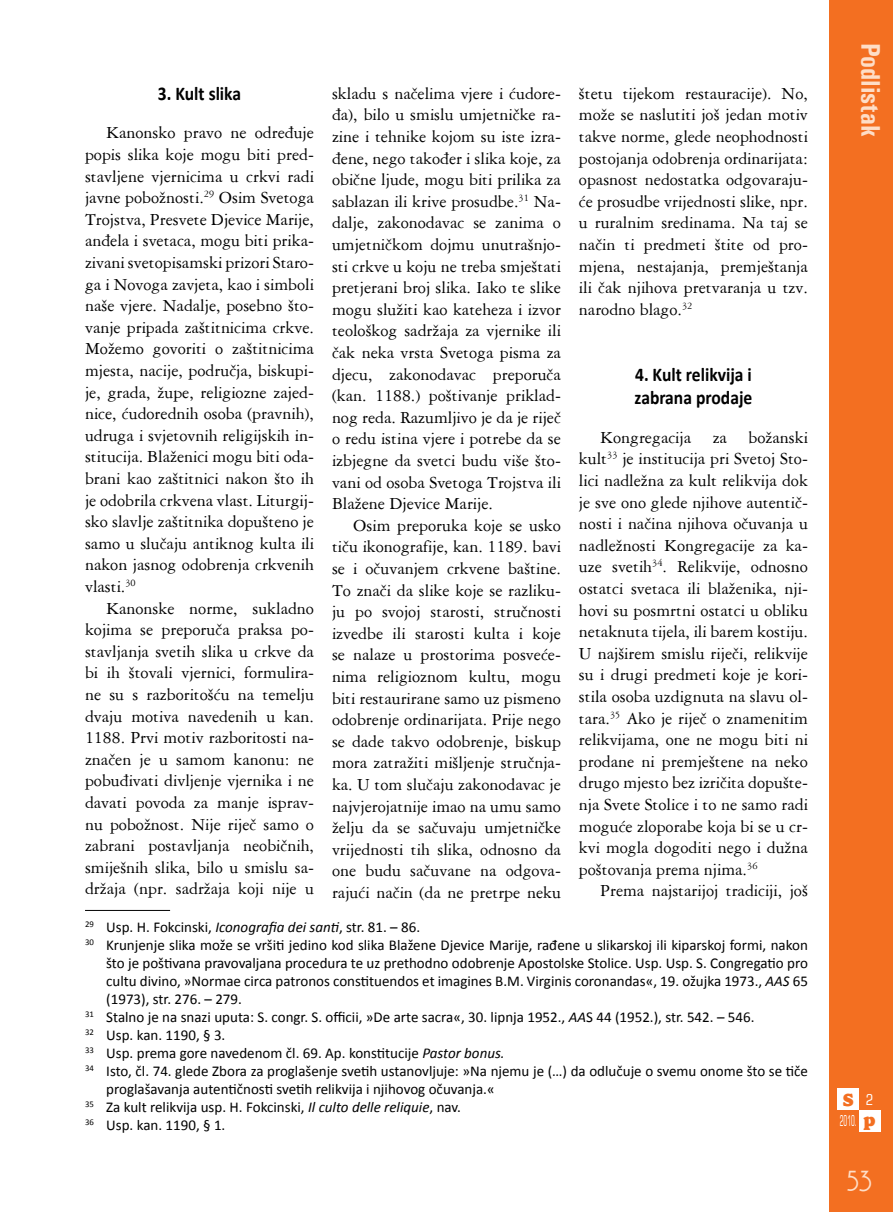
<style>
.page{position:relative;width:893px;height:1212px;background:#fff}
.page>*{position:absolute;margin:0;border:0;box-sizing:border-box;transform-origin:0 0}
.t1{font:700 condensed 27px "Univers";color:#fedec7}
.t2{font:27px "Andes";color:#fedec7}
.t3{font:700 19.5px/23.4px "Calibri";color:#000;scale:.9 1}
.t4{font:18px/21.6px "American Garamond BT";color:#000;text-align:justify}
.t5{font:800 18px "Alfredo";color:#f36f21}
.t6{font:15px "Calibri";color:#000}
.t7{font:condensed 15px "Square 721 BT";color:#fff;scale:.5 1}
.t8{font:condensed 15px "Square 721 BT";color:#fff}
.s1{font-style:italic}
.s2{font-family:"Alfredo";font-weight:800;font-stretch:normal;font-size:18px;color:#f36f21}
</style>
<div class="page">
<div style="left:829px;top:0;width:64px;height:1212px;background:#f36f21"></div>
<div style="left:838px;top:1089px;width:21px;height:21px;background:#fff"></div>
<div style="left:859px;top:1110px;width:21px;height:21px;background:#fff"></div>
<hr style="left:85px;top:910px;width:85px;height:1px;background:#000">
<p class="t3" style="left:158px;top:81px;width:94px">3. Kult slika</p>
<p class="t4" style="left:85px;top:122px;width:230px;text-indent:21px">Kanonsko pravo ne određuje popis slika koje mogu biti pred&shy;stavljene vjernicima u crkvi radi javne pobožnosti.<sup>29</sup> Osim Svetoga Trojstva, Presvete Djevice Marije, anđela i svetaca, mogu biti prika&shy;zivani svetopisamski prizori Staro&shy;ga i Novoga zavjeta, kao i simboli naše vjere. Nadalje, posebno što&shy;vanje pripada zaštitnicima crkve.<br>Možemo govoriti o zaštitnicima mjesta, nacije, područja, biskupi&shy;je, grada, župe, religiozne zajed&shy;nice, ćudorednih osoba (pravnih), udruga i svjetovnih religijskih in&shy;stitucija. Blaženici mogu biti oda&shy;brani kao zaštitnici nakon što ih je odobrila crkvena vlast. Liturgij&shy;sko slavlje zaštitnika dopušteno je samo u slučaju antiknog kulta ili nakon jasnog odobrenja crkvenih vlasti.<sup>30</sup></p>
<p class="t4" style="left:85px;top:597px;width:230px;text-indent:21px">Kanonske norme, sukladno kojima se preporuča praksa po&shy;stavljanja svetih slika u crkve da bi ih štovali vjernici, formulira&shy;ne su s razboritošću na temelju dvaju motiva navedenih u kan.<br>1188. Prvi motiv razboritosti na&shy;značen je u samom kanonu: ne pobuđivati divljenje vjernika i ne davati povoda za manje isprav&shy;nu pobožnost. Nije riječ samo o zabrani postavljanja neobičnih, smiješnih slika, bilo u smislu sa&shy;držaja (npr. sadržaja koji nije u</p>
<p class="t4" style="left:332px;top:82px;width:230px">skladu s načelima vjere i ćudore&shy;đa), bilo u smislu umjetničke ra&shy;zine i tehnike kojom su iste izra&shy;đene, nego također i slika koje, za obične ljude, mogu biti prilika za sablazan ili krive prosudbe.<sup>31</sup> Na&shy;dalje, zakonodavac se zanima o umjetničkom dojmu unutrašnjo&shy;sti crkve u koju ne treba smještati pretjerani broj slika. Iako te slike mogu služiti kao kateheza i izvor teološkog sadržaja za vjernike ili čak neka vrsta Svetoga pisma za djecu, zakonodavac preporuča (kan. 1188.) poštivanje priklad&shy;nog reda. Razumljivo je da je riječ o redu istina vjere i potrebe da se izbjegne da svetci budu više što&shy;vani od osoba Svetoga Trojstva ili Blažene Djevice Marije.</p>
<p class="t4" style="left:332px;top:514px;width:230px;text-indent:21px">Osim preporuka koje se usko tiču ikonografije, kan. 1189. bavi se i očuvanjem crkvene baštine.<br>To znači da slike koje se razliku&shy;ju po svojoj starosti, stručnosti izvedbe ili starosti kulta i koje se nalaze u prostorima posveće&shy;nima religioznom kultu, mogu biti restaurirane samo uz pismeno odobrenje ordinarijata. Prije nego se dade takvo odobrenje, biskup mora zatražiti mišljenje stručnja&shy;ka. U tom slučaju zakonodavac je najvjerojatnije imao na umu samo želju da se sačuvaju umjetničke vrijednosti tih slika, odnosno da one budu sačuvane na odgova&shy;rajući način (da ne pretrpe neku</p>
<p class="t4" style="left:579px;top:82px;width:230px">štetu tijekom restauracije). No, može se naslutiti još jedan motiv takve norme, glede neophodnosti postojanja odobrenja ordinarijata: opasnost nedostatka odgovaraju&shy;će prosudbe vrijednosti slike, npr. u ruralnim sredinama. Na taj se način ti predmeti štite od pro&shy;mjena, nestajanja, premještanja ili čak njihova pretvaranja u tzv. narodno blago.<sup>32</sup></p>
<p class="t3" style="left:635px;top:362px;width:132px">4. Kult relikvija i zabrana prodaje</p>
<p class="t4" style="left:579px;top:426px;width:230px;text-indent:21px">Kongregacija za božanski kult<sup>33</sup> je institucija pri Svetoj Sto&shy;lici nadležna za kult relikvija dok je sve ono glede njihove autentič&shy;nosti i načina njihova očuvanja u nadležnosti Kongregacije za ka&shy;uze svetih<sup>34</sup>. Relikvije, odnosno ostatci svetaca ili blaženika, nji&shy;hovi su posmrtni ostatci u obliku netaknuta tijela, ili barem kostiju.<br>U najširem smislu riječi, relikvije su i drugi predmeti koje je kori&shy;stila osoba uzdignuta na slavu ol&shy;tara.<sup>35</sup> Ako je riječ o znamenitim relikvijama, one ne mogu biti ni prodane ni premještene na neko drugo mjesto bez izričita dopušte&shy;nja Svete Stolice i to ne samo radi moguće zloporabe koja bi se u cr&shy;kvi mogla dogoditi nego i dužna poštovanja prema njima.<sup>36</sup></p>
<p class="t4" style="left:600px;top:880px;width:209px">Prema najstarijoj tradiciji, još</p>
<p class="t6" style="left:85px;top:918px;width:337px"><sup>29</sup> Usp. H. Fokcinski, <span class="s1">Iconografia dei santi</span>, str. 81. – 86.</p>
<p class="t6" style="left:85px;top:936px;width:724px"><sup>30</sup> Krunjenje slika može se vršiti jedino kod slika Blažene Djevice Marije, rađene u slikarskoj ili kiparskoj formi, nakon</p>
<p class="t6" style="left:106px;top:954px;width:703px">što je poštivana pravovaljana procedura te uz prethodno odobrenje Apostolske Stolice. Usp. Usp. S. Congregatio pro</p>
<p class="t6" style="left:106px;top:972px;width:703px">cultu divino, »Normae circa patronos constituendos et imagines B.M. Virginis coronandas«, 19. ožujka 1973., <span class="s1">AAS</span> 65</p>
<p class="t6" style="left:106px;top:990px;width:137px">(1973), str. 276. – 279.</p>
<p class="t6" style="left:85px;top:1008px;width:671px"><sup>31</sup> Stalno je na snazi uputa: S. congr. S. officii, »De arte sacra«, 30. lipnja 1952., <span class="s1">AA</span>S 44 (1952.), str. 542. – 546.</p>
<p class="t6" style="left:85px;top:1026px;width:142px"><sup>32</sup> Usp. kan. 1190, § 3.</p>
<p class="t6" style="left:85px;top:1044px;width:421px"><sup>33</sup> Usp. prema gore navedenom čl. 69. Ap. konstitucije <span class="s1">Pastor bonus.</span></p>
<p class="t6" style="left:85px;top:1062px;width:724px"><sup>34</sup> Isto, čl. 74. glede Zbora za proglašenje svetih ustanovljuje: »Na njemu je (…) da odlučuje o svemu onome što se tiče</p>
<p class="t6" style="left:106px;top:1080px;width:390px">proglašavanja autentičnosti svetih relikvija i njihovog očuvanja.«</p>
<p class="t6" style="left:85px;top:1098px;width:377px"><sup>35</sup> Za kult relikvija usp. H. Fokcinski, <span class="s1">Il culto delle reliquie</span>, nav.</p>
<p class="t6" style="left:85px;top:1116px;width:142px"><sup>36</sup> Usp. kan. 1190, § 1.</p>
<h1 class="t1" style="left:887px;top:43px;width:96px;rotate:90deg">Podlistak</h1>
<p class="t5" style="left:843px;top:1090px;width:12px">S</p>
<p class="t7" style="left:840px;top:1112px;width:72px">2010. <span class="s2">p</span></p>
<p class="t8" style="left:866px;top:1090px;width:9px">2</p>
<h1 class="t2" style="left:847px;top:1169px;width:26px">53</h1>
</div>
